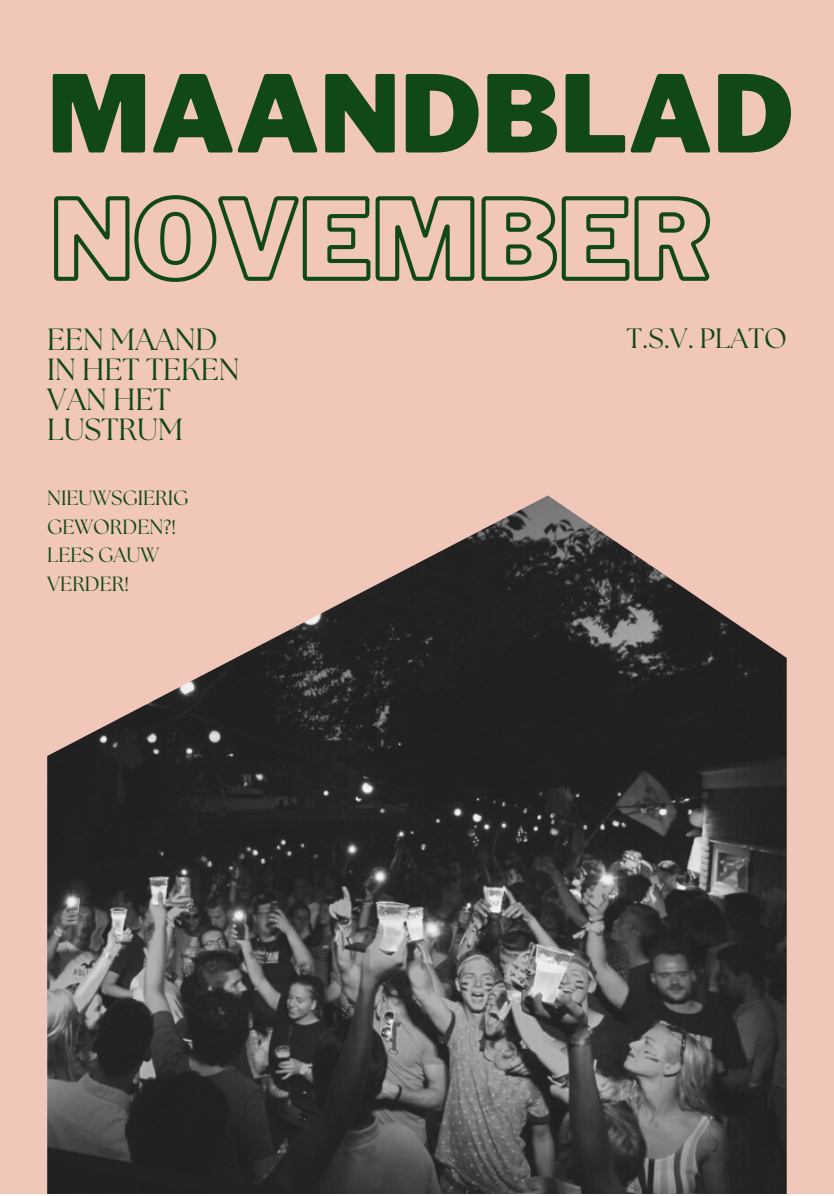
<style>
.page{position:relative;width:834px;height:1196px;background:#fff}
.page>*{position:absolute;margin:0;border:0;box-sizing:border-box;transform-origin:0 0}
.t1{font:900 105.8px "Libre Franklin";color:#114817}
.t2{font:30.6px/30px "The Seasons";color:#114817}
.t3{font:28px "The Seasons";color:#114817}
.t4{font:20.6px/28.4px "The Seasons";color:#114817}
</style>
<div class="page">
<div style="left:0;top:0;width:834px;height:1193px;background:#f0c7b9"></div>
<img style="left:47px;top:495px;width:739px;height:698px">
<svg style="left:54px;top:195px;width:656px;height:87px"></svg>
<h1 class="t1" style="left:47px;top:50px;width:748px">MAANDBLAD</h1>
<h2 class="t2" style="left:47px;top:326px;width:194px">EEN MAAND<br>IN HET TEKEN<br>VAN HET<br>LUSTRUM</h2>
<h3 class="t3" style="left:626px;top:326px;width:162px">T.S.V. PLATO</h3>
<p class="t4" style="left:47px;top:485px;width:143px">NIEUWSGIERIG<br>GEWORDEN?!<br>LEES GAUW<br>VERDER!</p>
</div>
